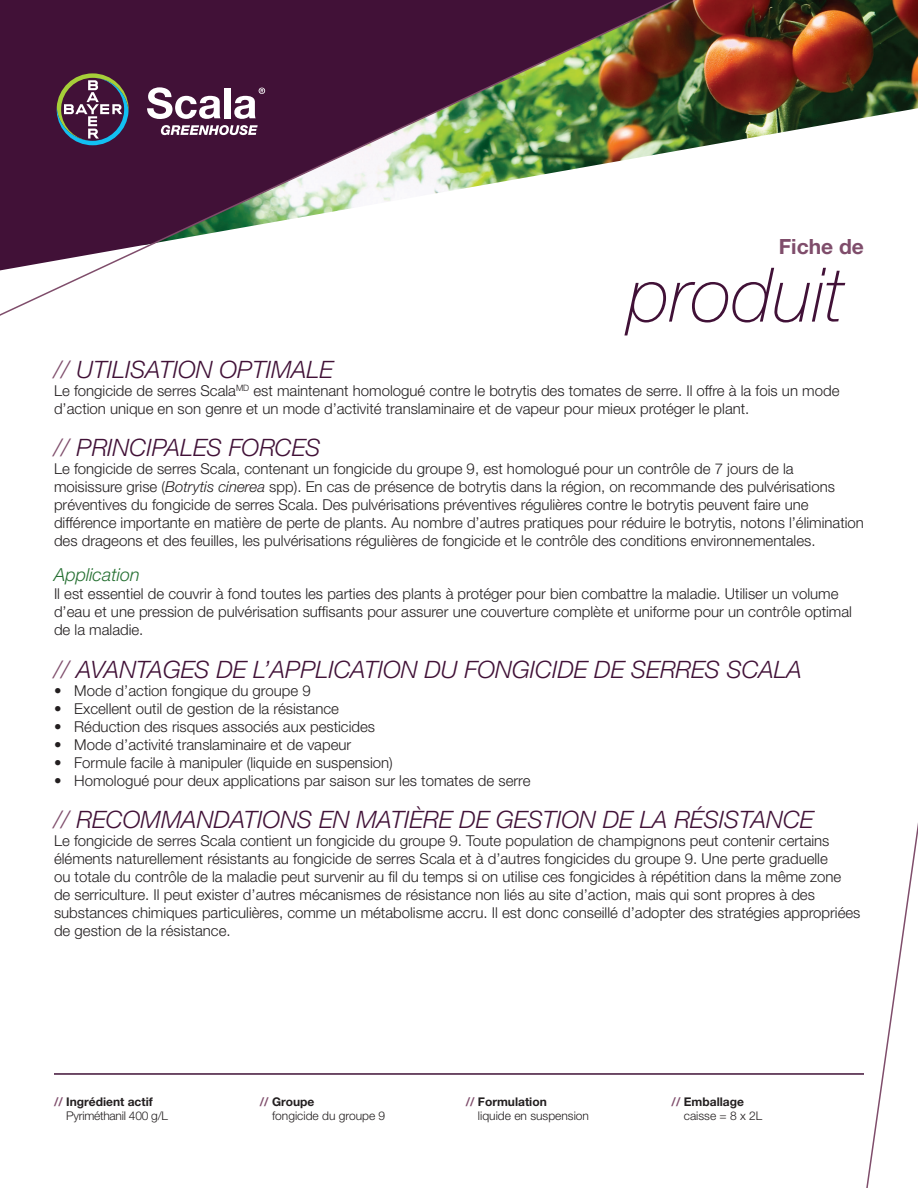
<style>
.page{position:relative;width:918px;height:1188px;background:#fff}
.page>*{position:absolute;margin:0;border:0;box-sizing:border-box;transform-origin:0 0}
.t1{font:italic 100 75.3px "Helvetica Neue";color:#411137}
.t2{font:italic 300 24px "Helvetica Neue";color:#411137}
.t3{font:700 21px "Helvetica Neue";color:#7f4d6b}
.t4{font:italic 300 18px "Helvetica Neue";color:#267032}
.bullets{font:300 15px/18px "Helvetica Neue";color:#231f20}
.stuff{font:300 12px/14.4px "Helvetica Neue";color:#231f20}
.stuff-2{font:300 12px/14.4px "Helvetica Neue";letter-spacing:-.02em;color:#231f20}
.s1{color:#7f4d6b}
.s2{font-style:italic}
.s3{font-weight:700;color:#7f4d6b}
.s4{font-weight:700}
</style>
<div class="page">
<img style="left:707px;top:0;width:211px;height:146px">
<svg style="left:0;top:0;width:707px;height:316px"></svg>
<svg style="left:866px;top:823px;width:52px;height:365px"></svg>
<hr style="left:54px;top:1073px;width:810px;height:2px;background:#411137">
<svg style="left:57px;top:73px;width:72px;height:72px;background:#5a4b5d"></svg>
<svg style="left:147px;top:87px;width:73px;height:32px"></svg>
<div style="left:225px;top:88px;width:6px;height:30px;background:#fff"></div>
<svg style="left:161px;top:125px;width:97px;height:10px"></svg>
<svg style="left:234px;top:88px;width:31px;height:31px"></svg>
<p class="t3" style="left:779px;top:234px;width:87px">Fiche de</p>
<p class="t1" style="left:628px;top:254px;width:218px">produit</p>
<h1 class="t2" style="left:54px;top:355px;width:281px"><span class="s1">//</span> UTILISATION OPTIMALE</h1>
<p class="bullets" style="left:54px;top:381px;width:787px">Le fongicide de serres Scala<sup>MD</sup> est maintenant homologué contre le botrytis des tomates de serre. Il offre à la fois un mode d’action unique en son genre et un mode d’activité translaminaire et de vapeur pour mieux protéger le plant.</p>
<h1 class="t2" style="left:54px;top:433px;width:268px"><span class="s1">//</span> PRINCIPALES FORCES</h1>
<p class="bullets" style="left:54px;top:460px;width:812px">Le fongicide de serres Scala, contenant un fongicide du groupe 9, est homologué pour un contrôle de 7 jours de la moisissure grise (<span class="s2">Botrytis cinerea</span> spp). En cas de présence de botrytis dans la région, on recommande des pulvérisations préventives du fongicide de serres Scala. Des pulvérisations préventives régulières contre le botrytis peuvent faire une différence importante en matière de perte de plants. Au nombre d’autres pratiques pour réduire le botrytis, notons l’élimination des drageons et des feuilles, les pulvérisations régulières de fongicide et le contrôle des conditions environnementales.</p>
<h1 class="t4" style="left:54px;top:564px;width:87px">Application</h1>
<p class="bullets" style="left:54px;top:585px;width:799px">Il est essentiel de couvrir à fond toutes les parties des plants à protéger pour bien combattre la maladie. Utiliser un volume d’eau et une pression de pulvérisation suffisants pour assurer une couverture complète et uniforme pour un contrôle optimal de la maladie.</p>
<h1 class="t2" style="left:54px;top:655px;width:749px"><span class="s1">//</span> AVANTAGES DE L’APPLICATION DU FONGICIDE DE SERRES SCALA</h1>
<p class="bullets" style="left:54px;top:681px;width:258px">• Mode d’action fongique du groupe 9</p>
<p class="bullets" style="left:54px;top:699px;width:287px">• Excellent outil de gestion de la résistance</p>
<p class="bullets" style="left:54px;top:717px;width:323px">• Réduction des risques associés aux pesticides</p>
<p class="bullets" style="left:54px;top:735px;width:299px">• Mode d’activité translaminaire et de vapeur</p>
<p class="bullets" style="left:54px;top:753px;width:340px">• Formule facile à manipuler (liquide en suspension)</p>
<p class="bullets" style="left:54px;top:771px;width:478px">• Homologué pour deux applications par saison sur les tomates de serre</p>
<h1 class="t2" style="left:54px;top:805px;width:761px"><span class="s1">//</span> RECOMMANDATIONS EN MATIÈRE DE GESTION DE LA RÉSISTANCE</h1>
<p class="bullets" style="left:54px;top:831px;width:808px">Le fongicide de serres Scala contient un fongicide du groupe 9. Toute population de champignons peut contenir certains éléments naturellement résistants au fongicide de serres Scala et à d’autres fongicides du groupe 9. Une perte graduelle<br>ou totale du contrôle de la maladie peut survenir au fil du temps si on utilise ces fongicides à répétition dans la même zone de serriculture. Il peut exister d’autres mécanismes de résistance non liés au site d’action, mais qui sont propres à des substances chimiques particulières, comme un métabolisme accru. Il est donc conseillé d’adopter des stratégies appropriées de gestion de la résistance.</p>
<p class="stuff-2" style="left:66px;top:1094px;width:103px;text-indent:-12px"><span class="s3">//</span> <span class="s4">Ingrédient actif<br></span>Pyriméthanil 400 g/L</p>
<p class="stuff" style="left:272px;top:1094px;width:115px;text-indent:-12px"><span class="s3">//</span> <span class="s4">Groupe<br></span>fongicide du groupe 9</p>
<p class="stuff" style="left:478px;top:1094px;width:113px;text-indent:-12px"><span class="s3">//</span> <span class="s4">Formulation<br></span>liquide en suspension</p>
<p class="stuff" style="left:684px;top:1094px;width:80px;text-indent:-12px"><span class="s3">//</span> <span class="s4">Emballage </span>caisse = 8 x 2L</p>
</div>
